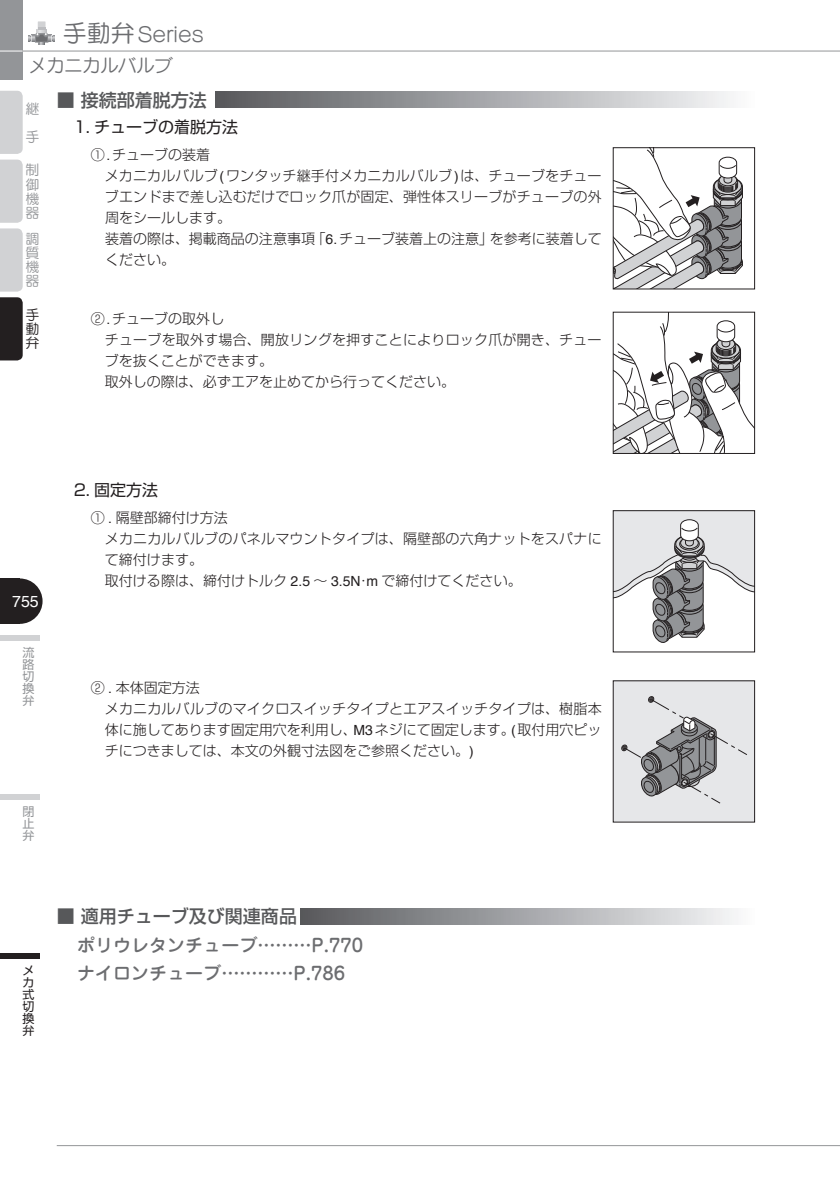
<style>
.page{position:relative;width:840px;height:1191px;background:#fff}
.page>*{position:absolute;margin:0;border:0;box-sizing:border-box;transform-origin:0 0}
.t1{font:20px "Seurat Pro M";color:#6c6d70}
.t2{font:500 18px/28px "Jun 34 Pro";color:#6c6d70}
.t3{font:500 18px "Shin Go Pro";color:#57585a}
.t4{font:18px "Seurat Pro M";color:#6c6d70}
.t5{font:16px "Shin Go Pro";color:#231f20}
.t6{font:16px "Helvetica";color:#fff}
.t7{font:300 14px/21px "Shin Go Pro";color:#231f20}
.t8{font:14px/14px "Seurat Pro M";color:#939598;text-align:justify}
.t9{font:14px/14px "Seurat Pro M";color:#231f20;text-align:justify}
.t10{font:12px/12px "Shin Go Pro";color:#939598;text-align:justify}
.t11{font:12px/12px "Shin Go Pro";color:#231f20;text-align:justify}
.s1{font-size:24px}
.s2{font-family:"Helvetica";font-weight:400}
</style>
<div class="page">
<div style="left:0;top:0;width:23px;height:79px;background:#939598"></div>
<svg style="left:0;top:51px;width:23px;height:1px"></svg>
<svg style="left:29px;top:21px;width:25px;height:23px"></svg>
<svg style="left:20px;top:578px;width:23px;height:46px"></svg>
<div style="left:0;top:578px;width:20px;height:46px;background:#231f20"></div>
<hr style="left:23px;top:51px;width:816px;height:1px;background:#939598">
<hr style="left:57px;top:1145px;width:782px;height:1px;background:#939598">
<div style="left:0;top:635px;width:40px;height:6px;background:#d1d2d4"></div>
<div style="left:0;top:794px;width:40px;height:5px;background:#d1d2d4"></div>
<div style="left:0;top:952px;width:40px;height:6px;background:#231f20"></div>
<svg style="left:0;top:91px;width:23px;height:63px"></svg>
<svg style="left:0;top:160px;width:23px;height:200px;background:#9f9ea0"></svg>
<div style="left:300px;top:908px;width:454px;height:16px;background:linear-gradient(to right,#56585b,#f9f9fb)"></div>
<div style="left:215px;top:92px;width:539px;height:16px;background:linear-gradient(to right,#57585b,#f9fafb)"></div>
<div style="left:612px;top:147px;width:142px;height:142px;border:1px solid #231f20"></div>
<svg style="left:614px;top:512px;width:138px;height:131px"></svg>
<div style="left:612px;top:510px;width:142px;height:142px;border:1px solid #231f20"></div>
<svg style="left:613px;top:148px;width:129px;height:141px"></svg>
<svg style="left:613px;top:312px;width:141px;height:141px"></svg>
<div style="left:613px;top:681px;width:141px;height:141px;background:#e6e7e9"></div>
<svg style="left:621px;top:696px;width:126px;height:108px"></svg>
<h1 class="t1" style="left:63px;top:22px;width:142px"><span class="s1">手動弁</span>SERIES</h1>
<p class="t4" style="left:28px;top:54px;width:145px">メカニカルバルブ</p>
<p class="t8" style="left:26px;top:94px;width:15px;line-height:28px">継手</p>
<p class="t3" style="left:57px;top:85px;width:151px">■ 接続部着脱方法</p>
<p class="t5" style="left:74px;top:114px;width:166px">1. チューブの着脱方法</p>
<p class="t7" style="left:105px;top:142px;width:498px;text-indent:-14px">①<span class="s2">.</span>チューブの装着<br>メカニカルバルブ<span class="s2">(</span>ワンタッチ継手付メカニカルバルブ<span class="s2">)</span>は、チューブをチューブエンドまで差し込むだけでロック爪が固定、弾性体スリーブがチューブの外周をシールします。<br>装着の際は、掲載商品の注意事項「<span class="s2">6.</span>チューブ装着上の注意」を参考に装着してください。</p>
<p class="t8" style="left:26px;top:163px;width:15px">制御機器</p>
<p class="t8" style="left:26px;top:232px;width:15px">調質機器</p>
<p class="t9" style="left:26px;top:307px;width:15px">手動弁</p>
<p class="t7" style="left:105px;top:307px;width:498px;text-indent:-14px">②<span class="s2">.</span>チューブの取外し<br>チューブを取外す場合、開放リングを押すことによりロック爪が開き、チューブを抜くことができます。<br>取外しの際は、必ずエアを止めてから行ってください。</p>
<p class="t6" style="left:12px;top:589px;width:28px">755</p>
<p class="t10" style="left:22px;top:645px;width:13px">流路切換弁</p>
<p class="t10" style="left:22px;top:804px;width:13px">閉止弁</p>
<p class="t5" style="left:74px;top:477px;width:86px">2. 固定方法</p>
<p class="t7" style="left:105px;top:505px;width:498px;text-indent:-14px">① <span class="s2">.</span> 隔壁部締付け方法<br>メカニカルバルブのパネルマウントタイプは、隔壁部の六角ナットをスパナにて締付けます。<br>取付ける際は、締付けトルク <span class="s2">2.5</span> ～ <span class="s2">3.5N</span>・<span class="s2">m</span> で締付けてください。</p>
<p class="t7" style="left:105px;top:675px;width:498px;text-indent:-14px">② <span class="s2">.</span> 本体固定方法<br>メカニカルバルブのマイクロスイッチタイプとエアスイッチタイプは、樹脂本体に施してあります固定用穴を利用し、<span class="s2">M3</span>ネジにて固定します。<span class="s2">(</span>取付用穴ピッチにつきましては、本文の外観寸法図をご参照ください。<span class="s2">)</span></p>
<p class="t11" style="left:22px;top:962px;width:13px">メカ式切換弁</p>
<p class="t3" style="left:57px;top:901px;width:241px">■ 適用チューブ及び関連商品</p>
<p class="t2" style="left:77px;top:929px;width:287px">ポリウレタンチューブ………P.770ナイロンチューブ…………P.786</p>
</div>
